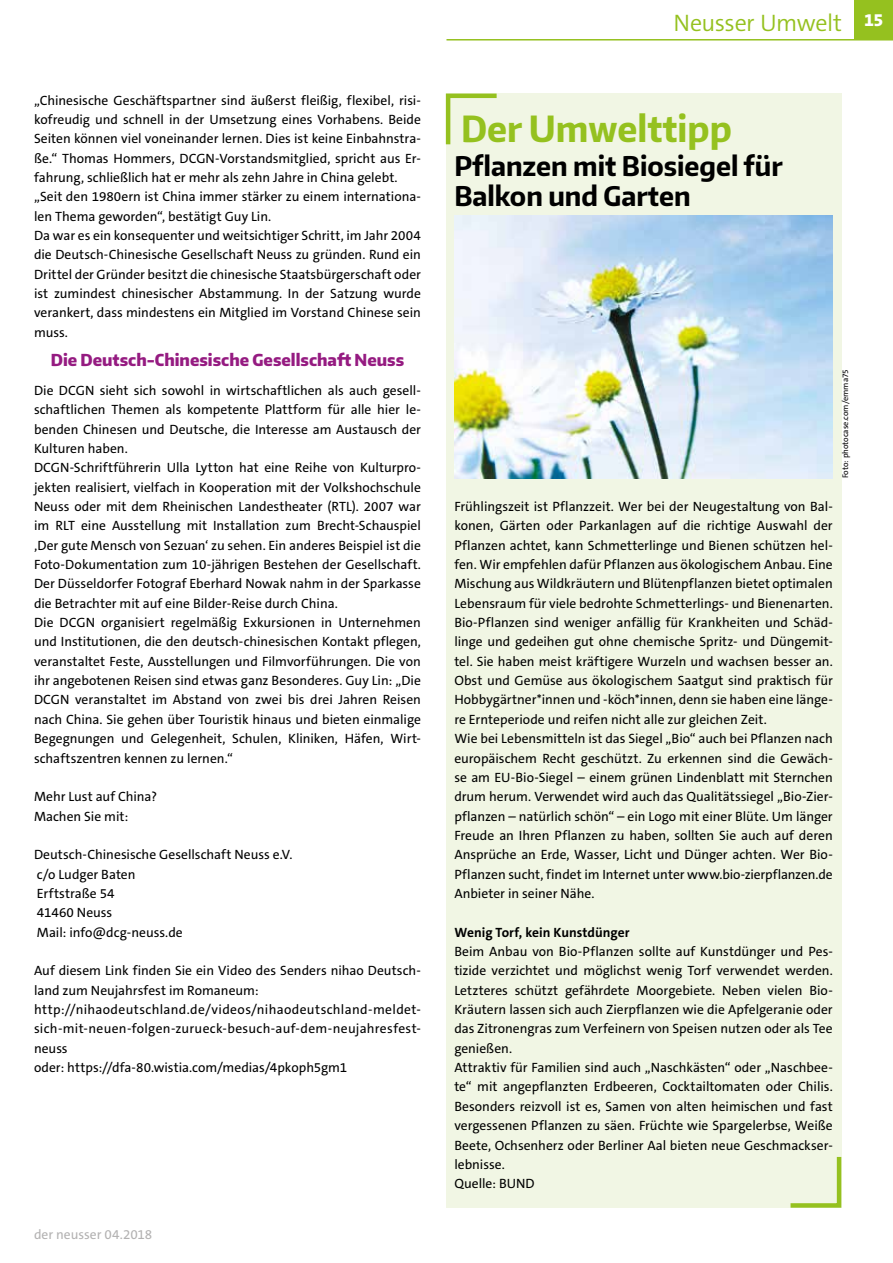
<style>
.page{position:relative;width:893px;height:1263px;background:#fff}
.page>*{position:absolute;margin:0;border:0;box-sizing:border-box;transform-origin:0 0}
.t1{font:700 36px "Encode Sans Narrow";color:#95c11f}
.t2{font:700 27px/30px "Encode Sans Narrow";color:#000}
.t3{font:300 24px "The Sans C5";letter-spacing:-.02em;color:#95c11f}
.t4{font:800 18px "The Sans C5";color:#fff}
.t5{font:800 16.5px "Encode Sans Narrow";color:#951b81}
.t6{font:13.5px/19.4px "The Sans C5";color:#000}
.t7{font:700 13.5px "The Sans C5";color:#000}
.t8{font:13.5px "The Sans C5";color:#b3b2b2}
.t9{font:8.25px "The Sans C5";color:#000}
</style>
<div class="page">
<hr style="left:446px;top:39px;width:447px;height:2px;background:#95c11f">
<div style="left:855px;top:0;width:38px;height:40px;background:#95c11f"></div>
<div style="left:446px;top:94px;width:395px;height:1114px;background:#f1f6e4"></div>
<svg style="left:790px;top:1152px;width:52px;height:56px"></svg>
<svg style="left:445px;top:93px;width:56px;height:52px"></svg>
<img style="left:454px;top:215px;width:379px;height:263px">
<p class="t6" style="left:34px;top:90px;width:388px">„Chinesische Geschäftspartner sind äußerst fleißig, flexibel, risi&shy;kofreudig und schnell in der Umsetzung eines Vorhabens. Beide Seiten können viel voneinander lernen. Dies ist keine Einbahnstra&shy;ße.“ Thomas Hommers, DCGN-Vorstandsmitglied, spricht aus Er&shy;fahrung, schließlich hat er mehr als zehn Jahre in China gelebt. „Seit den 1980ern ist China immer stärker zu einem internationa&shy;len Thema geworden“, bestätigt Guy Lin.<br>Da war es ein konsequenter und weitsichtiger Schritt, im Jahr 2004 die Deutsch-Chinesische Gesellschaft Neuss zu gründen. Rund ein Drittel der Gründer besitzt die chinesische Staatsbürgerschaft oder ist zumindest chinesischer Abstammung. In der Satzung wurde verankert, dass mindestens ein Mitglied im Vorstand Chinese sein muss.</p>
<p class="t5" style="left:51px;top:349px;width:355px">Die Deutsch-Chinesische Gesellschaft Neuss</p>
<p class="t6" style="left:34px;top:381px;width:388px">Die DCGN sieht sich sowohl in wirtschaftlichen als auch gesell&shy;schaftlichen Themen als kompetente Plattform für alle hier le&shy;benden Chinesen und Deutsche, die Interesse am Austausch der Kulturen haben.<br>DCGN-Schriftführerin Ulla Lytton hat eine Reihe von Kulturpro&shy;jekten realisiert, vielfach in Kooperation mit der Volkshochschule Neuss oder mit dem Rheinischen Landestheater (RTL). 2007 war im RLT eine Ausstellung mit Installation zum Brecht-Schauspiel ‚Der gute Mensch von Sezuan‘ zu sehen. Ein anderes Beispiel ist die Foto-Dokumentation zum 10-jährigen Bestehen der Gesellschaft.<br>Der Düsseldorfer Fotograf Eberhard Nowak nahm in der Sparkasse die Betrachter mit auf eine Bilder-Reise durch China.<br>Die DCGN organisiert regelmäßig Exkursionen in Unternehmen und Institutionen, die den deutsch-chinesischen Kontakt pflegen, veranstaltet Feste, Ausstellungen und Filmvorführungen. Die von ihr angebotenen Reisen sind etwas ganz Besonderes. Guy Lin: „Die DCGN veranstaltet im Abstand von zwei bis drei Jahren Reisen nach China. Sie gehen über Touristik hinaus und bieten einmalige Begegnungen und Gelegenheit, Schulen, Kliniken, Häfen, Wirt&shy;schaftszentren kennen zu lernen.“</p>
<p class="t6" style="left:34px;top:787px;width:125px">Mehr Lust auf China?<br>Machen Sie mit:</p>
<p class="t6" style="left:34px;top:845px;width:260px">Deutsch-Chinesische Gesellschaft Neuss e.V. c/o Ludger Baten<br>Erftstraße 54<br>41460 Neuss<br>Mail: info@dcg-neuss.de</p>
<p class="t6" style="left:34px;top:961px;width:388px">Auf diesem Link finden Sie ein Video des Senders nihao Deutsch&shy;land zum Neujahrsfest im Romaneum: http://nihaodeutschland.de/videos/nihaodeutschland-meldet&shy;sich-mit-neuen-folgen-zurueck-besuch-auf-dem-neujahresfest&shy;neuss<br>oder: https://dfa-80.wistia.com/medias/4pkoph5gm1</p>
<p class="t8" style="left:34px;top:1226px;width:120px">der neusser 04.2018</p>
<h3 class="t3" style="left:673px;top:8px;width:170px">Neusser Umwelt</h3>
<h3 class="t4" style="left:864px;top:8px;width:21px">15</h3>
<h1 class="t1" style="left:461px;top:105px;width:272px">Der Umwelttipp</h1>
<h2 class="t2" style="left:454px;top:150px;width:330px">Pflanzen mit Biosiegel für<br>Balkon und Garten</h2>
<p class="t6" style="left:454px;top:497px;width:380px">Frühlingszeit ist Pflanzzeit. Wer bei der Neugestaltung von Bal&shy;konen, Gärten oder Parkanlagen auf die richtige Auswahl der Pflanzen achtet, kann Schmetterlinge und Bienen schützen hel&shy;fen. Wir empfehlen dafür Pflanzen aus ökologischem Anbau. Eine Mischung aus Wildkräutern und Blütenpflanzen bietet optimalen Lebensraum für viele bedrohte Schmetterlings- und Bienenarten.<br>Bio-Pflanzen sind weniger anfällig für Krankheiten und Schäd&shy;linge und gedeihen gut ohne chemische Spritz- und Düngemit&shy;tel. Sie haben meist kräftigere Wurzeln und wachsen besser an.<br>Obst und Gemüse aus ökologischem Saatgut sind praktisch für Hobbygärtner*innen und -köch*innen, denn sie haben eine länge&shy;re Ernteperiode und reifen nicht alle zur gleichen Zeit.<br>Wie bei Lebensmitteln ist das Siegel „Bio“ auch bei Pflanzen nach europäischem Recht geschützt. Zu erkennen sind die Gewäch&shy;se am EU-Bio-Siegel – einem grünen Lindenblatt mit Sternchen drum herum. Verwendet wird auch das Qualitätssiegel „Bio-Zier&shy;pflanzen – natürlich schön“ – ein Logo mit einer Blüte. Um länger Freude an Ihren Pflanzen zu haben, sollten Sie auch auf deren Ansprüche an Erde, Wasser, Licht und Dünger achten. Wer Bio-Pflanzen sucht, findet im Internet unter www.bio-zierpflanzen.de Anbieter in seiner Nähe.</p>
<p class="t7" style="left:454px;top:923px;width:177px">Wenig Torf, kein Kunstdünger</p>
<p class="t6" style="left:454px;top:942px;width:380px">Beim Anbau von Bio-Pflanzen sollte auf Kunstdünger und Pes&shy;tizide verzichtet und möglichst wenig Torf verwendet werden.<br>Letzteres schützt gefährdete Moorgebiete. Neben vielen Bio-Kräutern lassen sich auch Zierpflanzen wie die Apfelgeranie oder das Zitronengras zum Verfeinern von Speisen nutzen oder als Tee genießen.<br>Attraktiv für Familien sind auch „Naschkästen“ oder „Naschbee&shy;te“ mit angepflanzten Erdbeeren, Cocktailtomaten oder Chilis.<br>Besonders reizvoll ist es, Samen von alten heimischen und fast vergessenen Pflanzen zu säen. Früchte wie Spargelerbse, Weiße Beete, Ochsenherz oder Berliner Aal bieten neue Geschmackser&shy;lebnisse.<br>Quelle: BUND</p>
<p class="t9" style="left:840px;top:478px;width:111px;rotate:-90deg">Foto: photocase.com/emma75</p>
</div>
